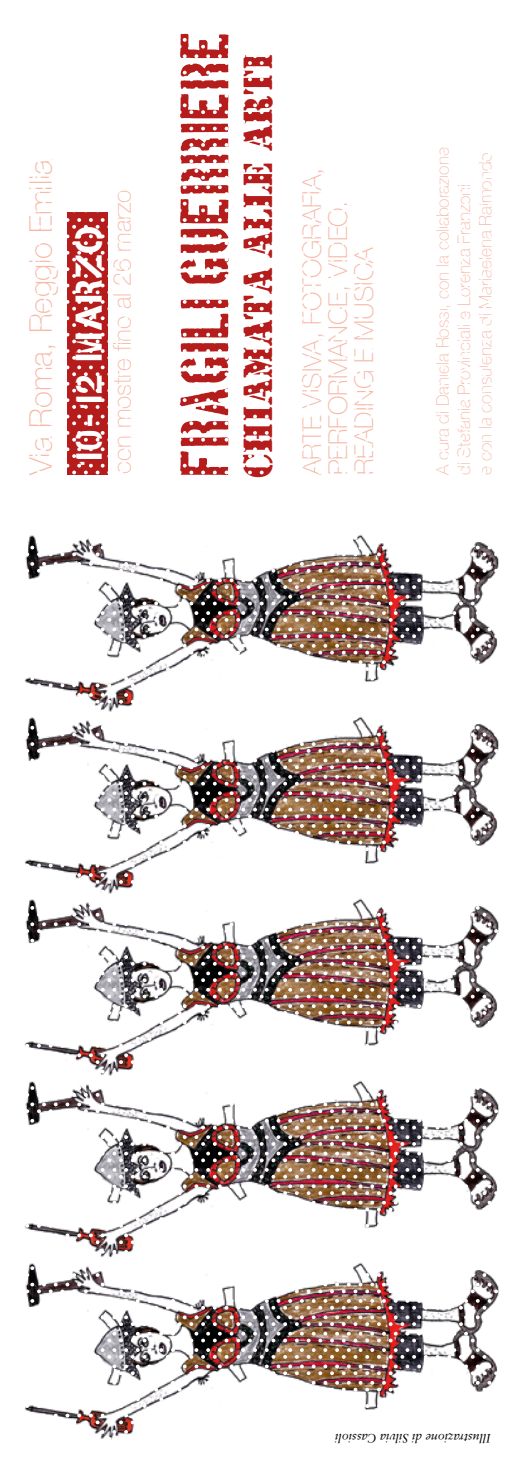
<style>
.page{position:relative;width:521px;height:1474px;background:#fff}
.page>*{position:absolute;margin:0;border:0;box-sizing:border-box;transform-origin:0 0}
.t1{font:53.55px "Boston Traffic";color:#b41d1c}
.t2{font:42.18px "Stencil";color:#b41d1c}
.t3{font:37.27px "Stencilia A";color:#fff}
.t4{font:100 31.32px "Helvetica Neue LT Std";color:#f7b9a8}
.t5{font:100 26.07px/26.1px "Helvetica Neue LT Std";color:#f7b9a8}
.t6{font:100 24.5px "Helvetica Neue LT Std";color:#f7b9a8}
.t7{font:100 17.32px/21.2px "Helvetica Neue LT Std";color:#f7b9a8}
.t8{font:italic 12.25px "Sabon LT Std";color:#000}
</style>
<div class="page">
<img style="left:24px;top:556px;width:475px;height:857px">
<div style="left:67px;top:213px;width:40px;height:262px;background:#b41d1c"></div>
<svg style="left:35px;top:1413px;width:102px;height:27px"></svg>
<svg style="left:24px;top:1397px;width:475px;height:10px"></svg>
<img style="left:24px;top:1364px;width:475px;height:27px">
<img style="left:24px;top:1348px;width:475px;height:10px">
<img style="left:24px;top:1331px;width:475px;height:11px">
<img style="left:24px;top:1315px;width:475px;height:10px">
<img style="left:24px;top:1282px;width:475px;height:27px">
<svg style="left:24px;top:1266px;width:475px;height:10px"></svg>
<svg style="left:24px;top:1233px;width:475px;height:27px"></svg>
<svg style="left:24px;top:1217px;width:475px;height:10px"></svg>
<svg style="left:24px;top:1200px;width:475px;height:11px"></svg>
<img style="left:24px;top:1184px;width:475px;height:10px">
<img style="left:24px;top:1151px;width:475px;height:27px">
<img style="left:24px;top:1135px;width:475px;height:10px">
<img style="left:24px;top:1102px;width:475px;height:27px">
<svg style="left:24px;top:1086px;width:475px;height:10px"></svg>
<svg style="left:24px;top:1053px;width:475px;height:27px"></svg>
<svg style="left:24px;top:1020px;width:475px;height:27px"></svg>
<img style="left:24px;top:1004px;width:475px;height:10px">
<img style="left:24px;top:971px;width:475px;height:27px">
<img style="left:24px;top:955px;width:475px;height:10px">
<img style="left:24px;top:922px;width:475px;height:27px">
<svg style="left:24px;top:906px;width:475px;height:10px"></svg>
<svg style="left:24px;top:889px;width:475px;height:11px"></svg>
<svg style="left:24px;top:873px;width:475px;height:10px"></svg>
<svg style="left:24px;top:840px;width:475px;height:27px"></svg>
<img style="left:24px;top:824px;width:475px;height:10px">
<img style="left:24px;top:791px;width:475px;height:27px">
<img style="left:24px;top:775px;width:475px;height:10px">
<img style="left:24px;top:758px;width:475px;height:11px">
<img style="left:24px;top:742px;width:475px;height:10px">
<svg style="left:24px;top:709px;width:475px;height:27px"></svg>
<svg style="left:24px;top:693px;width:475px;height:10px"></svg>
<svg style="left:24px;top:660px;width:475px;height:27px"></svg>
<img style="left:24px;top:644px;width:475px;height:10px">
<img style="left:24px;top:611px;width:475px;height:27px">
<img style="left:24px;top:578px;width:475px;height:27px">
<img style="left:24px;top:562px;width:475px;height:10px">
<svg style="left:27px;top:534px;width:468px;height:22px"></svg>
<svg style="left:67px;top:464px;width:41px;height:10px"></svg>
<svg style="left:67px;top:447px;width:41px;height:11px"></svg>
<svg style="left:67px;top:431px;width:41px;height:10px"></svg>
<svg style="left:67px;top:398px;width:41px;height:27px"></svg>
<svg style="left:67px;top:382px;width:41px;height:10px"></svg>
<svg style="left:67px;top:349px;width:41px;height:27px"></svg>
<svg style="left:67px;top:333px;width:41px;height:10px"></svg>
<svg style="left:67px;top:316px;width:41px;height:11px"></svg>
<svg style="left:67px;top:300px;width:41px;height:10px"></svg>
<svg style="left:67px;top:267px;width:41px;height:27px"></svg>
<svg style="left:67px;top:251px;width:41px;height:10px"></svg>
<svg style="left:67px;top:218px;width:41px;height:27px"></svg>
<h3 class="t4" style="left:23px;top:475px;width:317px;rotate:-90deg">Via Roma, Reggio Emilia</h3>
<h3 class="t3" style="left:67px;top:470px;width:247px;rotate:-90deg">10-12 Marzo</h3>
<h3 class="t6" style="left:108px;top:474px;width:286px;rotate:-90deg">con mostre fino al 26 marzo</h3>
<h1 class="t1" style="left:180px;top:475px;width:448px;rotate:-90deg">FRAGILI GUERRIERE</h1>
<h2 class="t2" style="left:234px;top:478px;width:426px;rotate:-90deg">CHIAMATA ALLE ARTI</h2>
<h3 class="t5" style="left:299px;top:475px;width:309px;rotate:-90deg">Arte visiva, fotografia, performance, video, reading e musica</h3>
<p class="t7" style="left:432px;top:475px;width:329px;rotate:-90deg">A cura di Daniela Rossi, con la collaborazione di Stefania Provinciali e Lorenza Franzoni<br>e con la consulenza di Mariaelena Raimondo</p>
<p class="t8" style="left:491px;top:1445px;width:158px;rotate:-180deg">Illustrazione di Silvia Cassioli</p>
</div>
